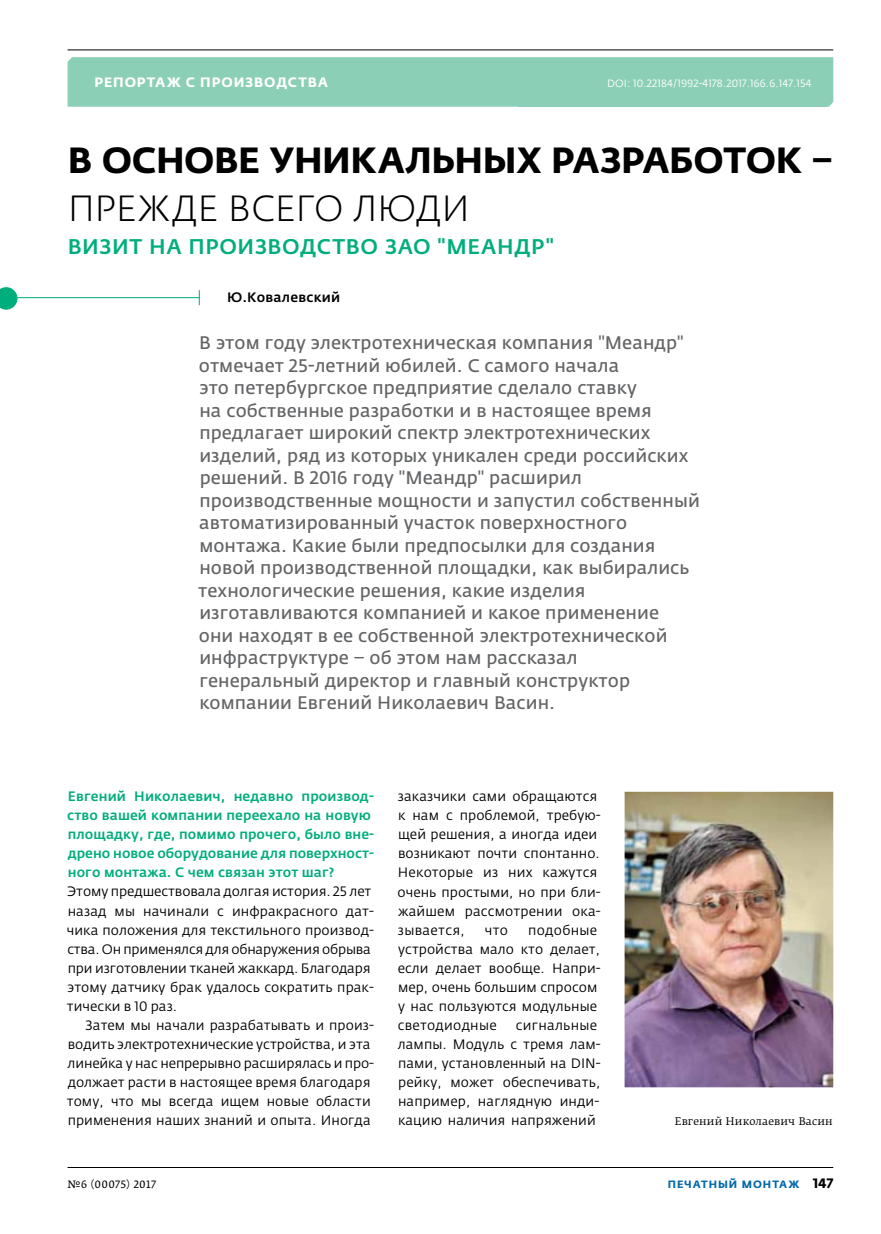
<style>
.page{position:relative;width:881px;height:1234px;background:#fff}
.page>*{position:absolute;margin:0;border:0;box-sizing:border-box;transform-origin:0 0}
.t1{font:700 36px "Fedra Sans Pro";letter-spacing:-.01em;color:#000}
.t2{font:300 36px "Fedra Sans Pro";color:#000}
.t3{font:500 21px "Fedra Sans Pro";letter-spacing:.04em;color:#00ad7d}
.t4{font:18px/22.5px "Fedra Sans Pro";letter-spacing:.005em;color:#636466}
.t5{font:13.5px/19px "Fedra Sans Pro";letter-spacing:.005em;color:#000}
.t6{font:500 13.5px/19px "Fedra Sans Pro";letter-spacing:.005em;color:#00ad7d}
.t7{font:700 13.5px "Fedra Sans Alt Pro";letter-spacing:.06em;color:#fff}
.t8{font:500 13.5px "Fedra Sans Pro";letter-spacing:.015em;color:#000}
.t9{font:10.5px "Fedra Sans Pro";letter-spacing:.015em;color:#fff}
.t10{font:10.5px "Fedra Serif B Pro";letter-spacing:.005em;color:#000}
.t11{font:700 10.5px "Fedra Sans Alt Pro";letter-spacing:.09em;color:#0068ac}
.t12{font:10.5px "Fedra Serif A Pro";letter-spacing:.035em;color:#000}
.s1{font-family:"Fedra Sans Pro";font-size:13.5px;color:#000}
</style>
<div class="page">
<div style="left:67px;top:57px;width:765px;height:50px;background:#8ccfb7"></div>
<hr style="left:67px;top:49px;width:765px;height:1px;background:#000">
<hr style="left:68px;top:1166px;width:764px;height:1px;background:#000">
<svg style="left:199px;top:290px;width:1px;height:15px"></svg>
<hr style="left:9px;top:297px;width:190px;height:1px;background:#00ad7d">
<svg style="left:0;top:287px;width:17px;height:22px"></svg>
<img style="left:624px;top:791px;width:208px;height:296px">
<div style="left:518px;top:60px;width:308px;height:46px;background:#8ccfb7"></div>
<p class="t7" style="left:95px;top:74px;width:235px">Репортаж с производства</p>
<p class="t9" style="left:705px;top:77px;width:102px">www.electronics ru</p>
<p class="t9" style="left:607px;top:77px;width:206px">DOI: 10.22184/1992-4178.2017.166.6.147.154</p>
<h1 class="t1" style="left:68px;top:138px;width:766px">В основе уникальных разработок –</h1>
<h1 class="t2" style="left:68px;top:185px;width:403px">прежде всего люди</h1>
<h2 class="t3" style="left:68px;top:233px;width:333px">Визит на производство ЗАО</h2>
<h2 class="t3" style="left:437px;top:233px;width:61px">"МЕАНДР</h2>
<h2 class="t3" style="left:545px;top:233px;width:10px">"</h2>
<p class="t8" style="left:227px;top:289px;width:114px">Ю.Ковалевский</p>
<p class="t4" style="left:198px;top:331px;width:503px">В этом году электротехническая компания "Меандр" отмечает 25-летний юбилей. С самого начала<br>это петербургское предприятие сделало ставку<br>на собственные разработки и в настоящее время предлагает широкий спектр электротехнических изделий, ряд из которых уникален среди российских решений. В 2016 году "Меандр" расширил производственные мощности и запустил собственный автоматизированный участок поверхностного монтажа. Какие были предпосылки для создания новой производственной площадки, как выбирались технологические решения, какие изделия изготавливаются компанией и какое применение<br>они находят в ее собственной электротехнической инфраструктуре – об этом нам рассказал генеральный директор и главный конструктор компании Евгений Николаевич Васин.</p>
<p class="t6" style="left:67px;top:786px;width:308px">Евгений Н иколаевич, недавно производ&shy;ство вашей компании переехало на новую площадку, где, помимо прочего, было вне&shy;дрено новое оборудование для поверхност&shy;ного монтажа. С чем связан этот шаг?</p>
<p class="t5" style="left:67px;top:882px;width:308px">Этому предшествовала долгая история. 25 лет назад мы начинали с инфракрасного дат&shy;чика положения для текстильного производ&shy;ства. Он применялся для обнаружения обрыва при изготовлении тканей жаккард. Благодаря этому датчику брак удалось сократить прак&shy;тически в 10 раз.</p>
<p class="t5" style="left:67px;top:1015px;width:309px;text-indent:19px">Затем мы начали разрабатывать и произ&shy;водить электротехнические устройства, и эта линейка у нас непрерывно расширялась и про&shy;должает расти в настоящее время благодаря тому, что мы всегда ищем новые области применения наших знаний и опыта. Иногда</p>
<p class="t5" style="left:397px;top:786px;width:205px">заказчики сами обращаются к нам с проблемой, требую&shy;щей решения, а иногда идеи возникают почти спонтанно.<br>Некоторые из них кажутся очень простыми, но при бли&shy;жайшем рассмотрении ока&shy;зывается,</p>
<p class="t5" style="left:397px;top:920px;width:204px;text-indent:130px">подобные устройства мало кто делает, если делает вообще. Напри&shy;мер, очень большим спросом у нас пользуются модульные светодиодные</p>
<p class="t5" style="left:484px;top:920px;width:25px">что</p>
<p class="t5" style="left:398px;top:1015px;width:204px;text-indent:118px">сигнальные лампы. Модуль с тремя лам&shy;пами, установленный на DIN&shy;рейку, может обеспечивать, например, наглядную инди&shy;кацию наличия напряжений</p>
<p class="t10" style="left:674px;top:1114px;width:159px">Евгений Николаевич Васин</p>
<p class="t12" style="left:67px;top:1177px;width:90px">№6 (00075) 2017</p>
<p class="t11" style="left:667px;top:1177px;width:167px">печатный монтаж <span class="s1">147</span></p>
</div>
